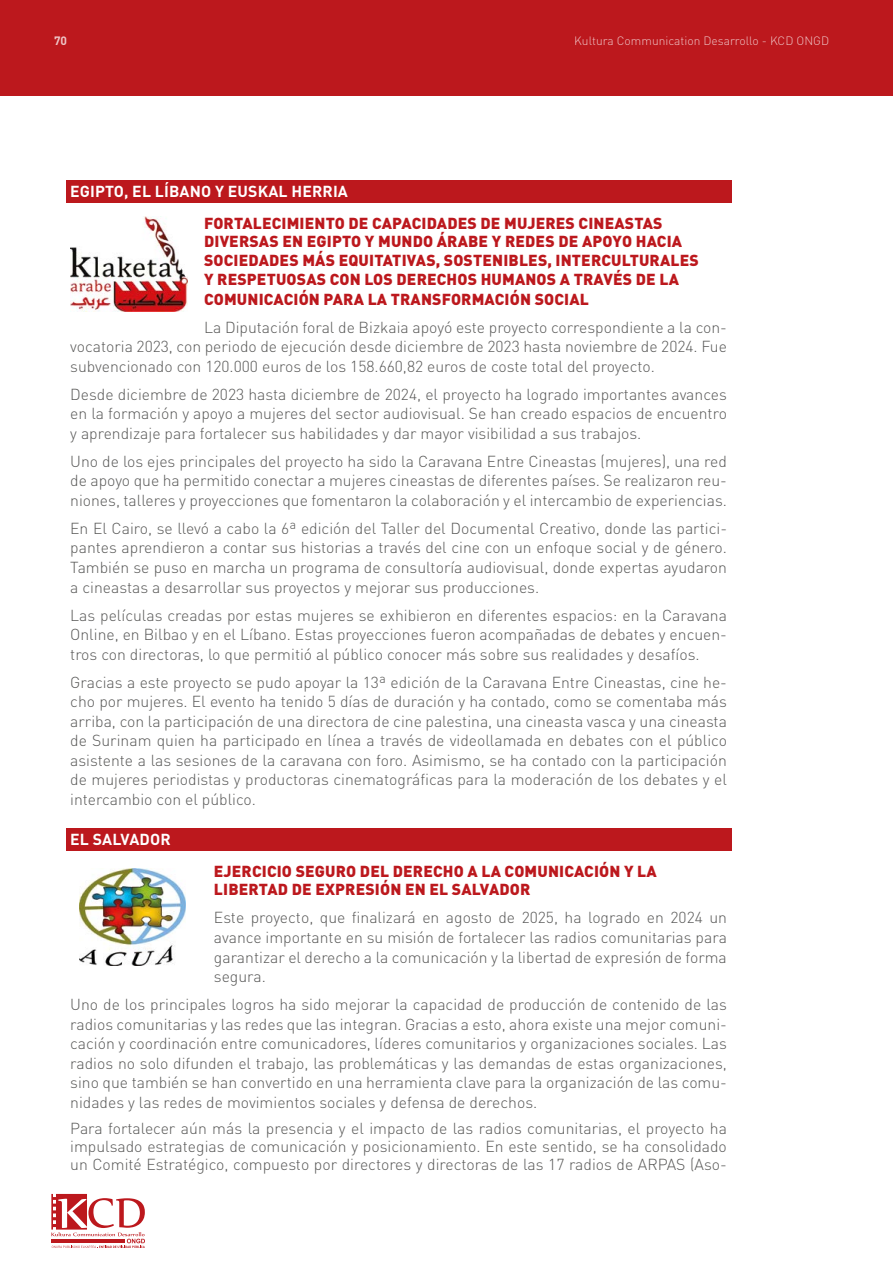
<style>
.page{position:relative;width:893px;height:1263px;background:#fff}
.page>*{position:absolute;margin:0;border:0;box-sizing:border-box;transform-origin:0 0}
.t1{font:300 15.75px/19.5px "DINOT";color:#575756;text-align:justify}
.t2{font:900 15.75px/18.9px "DINOT";letter-spacing:.01em;color:#bc181d}
.t3{font:700 15.75px "DINOT";letter-spacing:.01em;color:#fff}
.t4{font:300 12px "DINOT";color:#fff}
.t5{font:700 12px "DINOT";color:#fff}
</style>
<div class="page">
<svg style="left:51px;top:1194px;width:94px;height:54px"></svg>
<div style="left:0;top:0;width:893px;height:96px;background:#bc181d"></div>
<div style="left:66px;top:181px;width:665px;height:22px;background:#bc181d"></div>
<div style="left:66px;top:828px;width:665px;height:23px;background:#bc181d"></div>
<img style="left:70px;top:217px;width:117px;height:95px">
<img style="left:79px;top:868px;width:107px;height:97px">
<p class="t5" style="left:54px;top:33px;width:15px">70</p>
<p class="t4" style="left:574px;top:33px;width:256px">Kultura Communication Desarrollo - KCD ONGD</p>
<p class="t3" style="left:70px;top:181px;width:279px">EGIPTO, EL LÍBANO Y EUSKAL HERRIA</p>
<p class="t2" style="left:204px;top:213px;width:496px">FORTALECIMIENTO DE CAPACIDADES DE MUJERES CINEASTAS DIVERSAS EN EGIPTO Y MUNDO ÁRABE Y REDES DE APOYO HACIA SOCIEDADES MÁS EQUITATIVAS, SOSTENIBLES, INTERCULTURALES Y RESPETUOSAS CON LOS DERECHOS HUMANOS A TRAVÉS DE LA COMUNICACIÓN PARA LA TRANSFORMACIÓN SOCIAL</p>
<p class="t1" style="left:70px;top:316px;width:658px;text-indent:134px">La Diputación foral de Bizkaia apoyó este proyecto correspondiente a la con&shy;vocatoria 2023, con periodo de ejecución desde diciembre de 2023 hasta noviembre de 2024. Fue subvencionado con 120.000 euros de los 158.660,82 euros de coste total del proyecto.</p>
<p class="t1" style="left:70px;top:384px;width:658px">Desde diciembre de 2023 hasta diciembre de 2024, el proyecto ha logrado importantes avances en la formación y apoyo a mujeres del sector audiovisual. Se han creado espacios de encuentro y aprendizaje para fortalecer sus habilidades y dar mayor visibilidad a sus trabajos.</p>
<p class="t1" style="left:70px;top:451px;width:658px">Uno de los ejes principales del proyecto ha sido la Caravana Entre Cineastas (mujeres), una red de apoyo que ha permitido conectar a mujeres cineastas de diferentes países. Se realizaron reu&shy;niones, talleres y proyecciones que fomentaron la colaboración y el intercambio de experiencias.</p>
<p class="t1" style="left:70px;top:518px;width:658px">En El Cairo, se llevó a cabo la 6ª edición del Taller del Documental Creativo, donde las partici&shy;pantes aprendieron a contar sus historias a través del cine con un enfoque social y de género.<br>También se puso en marcha un programa de consultoría audiovisual, donde expertas ayudaron a cineastas a desarrollar sus proyectos y mejorar sus producciones.</p>
<p class="t1" style="left:70px;top:604px;width:658px">Las películas creadas por estas mujeres se exhibieron en diferentes espacios: en la Caravana Online, en Bilbao y en el Líbano. Estas proyecciones fueron acompañadas de debates y encuen&shy;tros con directoras, lo que permitió al público conocer más sobre sus realidades y desafíos.</p>
<p class="t1" style="left:70px;top:671px;width:658px">Gracias a este proyecto se pudo apoyar la 13ª edición de la Caravana Entre Cineastas, cine he&shy;cho por mujeres. El evento ha tenido 5 días de duración y ha contado, como se comentaba más arriba, con la participación de una directora de cine palestina, una cineasta vasca y una cineasta de Surinam quien ha participado en línea a través de videollamada en debates con el público asistente a las sesiones de la caravana con foro. Asimismo, se ha contado con la participación de mujeres periodistas y productoras cinematográficas para la moderación de los debates y el intercambio con el público.</p>
<p class="t3" style="left:70px;top:829px;width:102px">EL SALVADOR</p>
<p class="t2" style="left:214px;top:861px;width:444px">EJERCICIO SEGURO DEL DERECHO A LA COMUNICACIÓN Y LA<br>LIBERTAD DE EXPRESIÓN EN EL SALVADOR</p>
<p class="t1" style="left:214px;top:907px;width:515px">Este proyecto, que finalizará en agosto de 2025, ha logrado en 2024 un avance importante en su misión de fortalecer las radios comunitarias para garantizar el derecho a la comunicación y la libertad de expresión de forma segura.</p>
<p class="t1" style="left:70px;top:994px;width:658px">Uno de los principales logros ha sido mejorar la capacidad de producción de contenido de las radios comunitarias y las redes que las integran. Gracias a esto, ahora existe una mejor comuni&shy;cación y coordinación entre comunicadores, líderes comunitarios y organizaciones sociales. Las radios no solo difunden el trabajo, las problemáticas y las demandas de estas organizaciones, sino que también se han convertido en una herramienta clave para la organización de las comu&shy;nidades y las redes de movimientos sociales y defensa de derechos.</p>
<p class="t1" style="left:70px;top:1119px;width:658px;line-height:18px">Para fortalecer aún más la presencia y el impacto de las radios comunitarias, el proyecto ha impulsado estrategias de comunicación y posicionamiento. En este sentido, se ha consolidado un Comité Estratégico, compuesto por directores y directoras de las 17 radios de ARPAS (Aso-</p>
</div>
